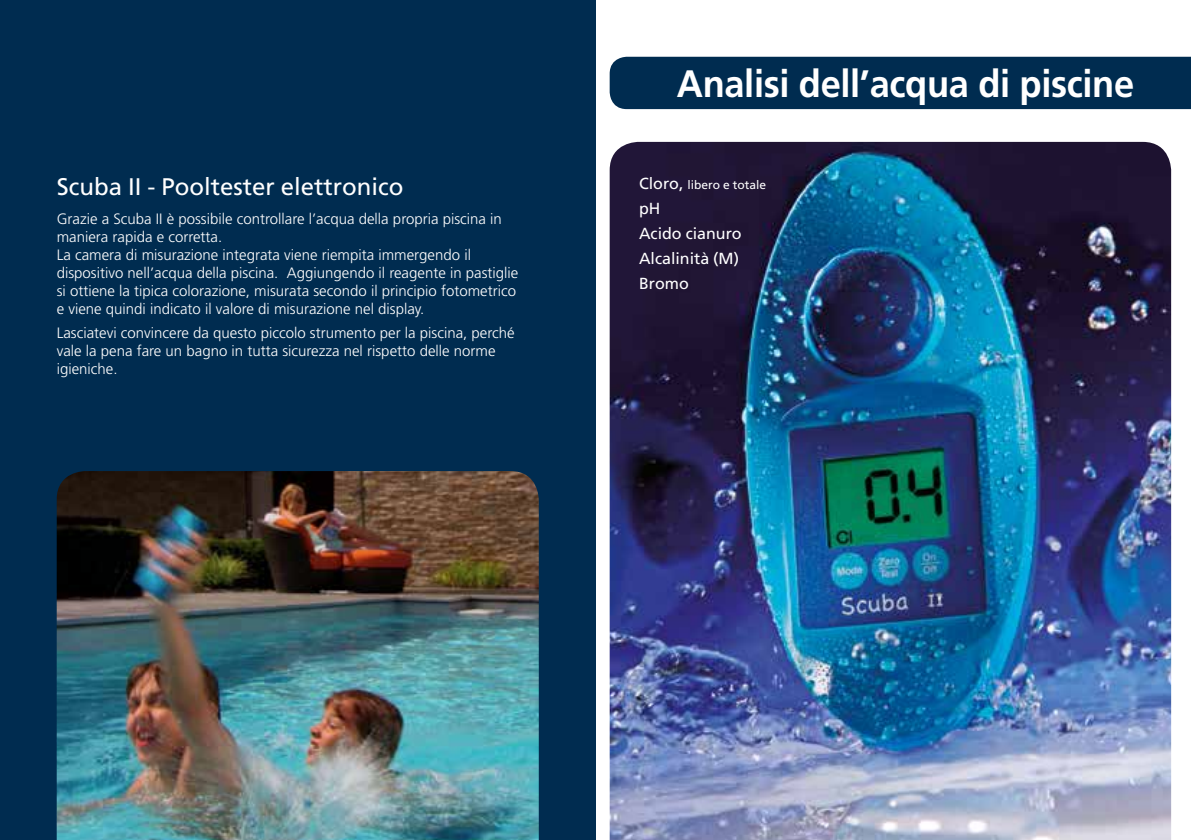
<style>
.page{position:relative;width:1191px;height:840px;background:#fff}
.page>*{position:absolute;margin:0;border:0;box-sizing:border-box;transform-origin:0 0}
.t1{font:700 38.2px "Frutiger LT";letter-spacing:-.01em;color:#fff;scale:.95 1}
.t2{font:24px "Frutiger LT";color:#fff}
.t3{font:16px/24.8px "Frutiger LT";color:#fff}
.t4{font:300 15px/18px "Frutiger LT";color:#fff}
.t5{font:12px "Frutiger LT";color:#fff}
.s1{font-size:16px}
</style>
<div class="page">
<div style="left:0;top:0;width:595px;height:839px;background:#002c50"></div>
<div style="left:609px;top:57px;width:582px;height:52px;background:#002c50"></div>
<img style="left:609px;top:142px;width:562px;height:697px">
<img style="left:57px;top:471px;width:482px;height:368px">
<h1 class="t1" style="left:677px;top:61px;width:483px">Analisi dell’acqua di piscine</h1>
<h2 class="t2" style="left:57px;top:172px;width:348px">Scuba II - Pooltester elettronico</h2>
<p class="t5" style="left:639px;top:178px;width:129px"><span class="s1">Cloro,</span> libero e totale</p>
<p class="t3" style="left:639px;top:196px;width:104px">pH<br>Acido cianuro<br>Alcalinità (M)<br>Bromo</p>
<p class="t4" style="left:57px;top:210px;width:463px">Grazie a Scuba II è possibile controllare l’acqua della propria piscina in maniera rapida e corretta.<br>La camera di misurazione integrata viene riempita immergendo il dispositivo nell’acqua della piscina. Aggiungendo il reagente in pastiglie si ottiene la tipica colorazione, misurata secondo il principio fotometrico e viene quindi indicato il valore di misurazione nel display.</p>
<p class="t4" style="left:57px;top:323px;width:459px">Lasciatevi convincere da questo piccolo strumento per la piscina, perché vale la pena fare un bagno in tutta sicurezza nel rispetto delle norme igieniche.</p>
</div>
